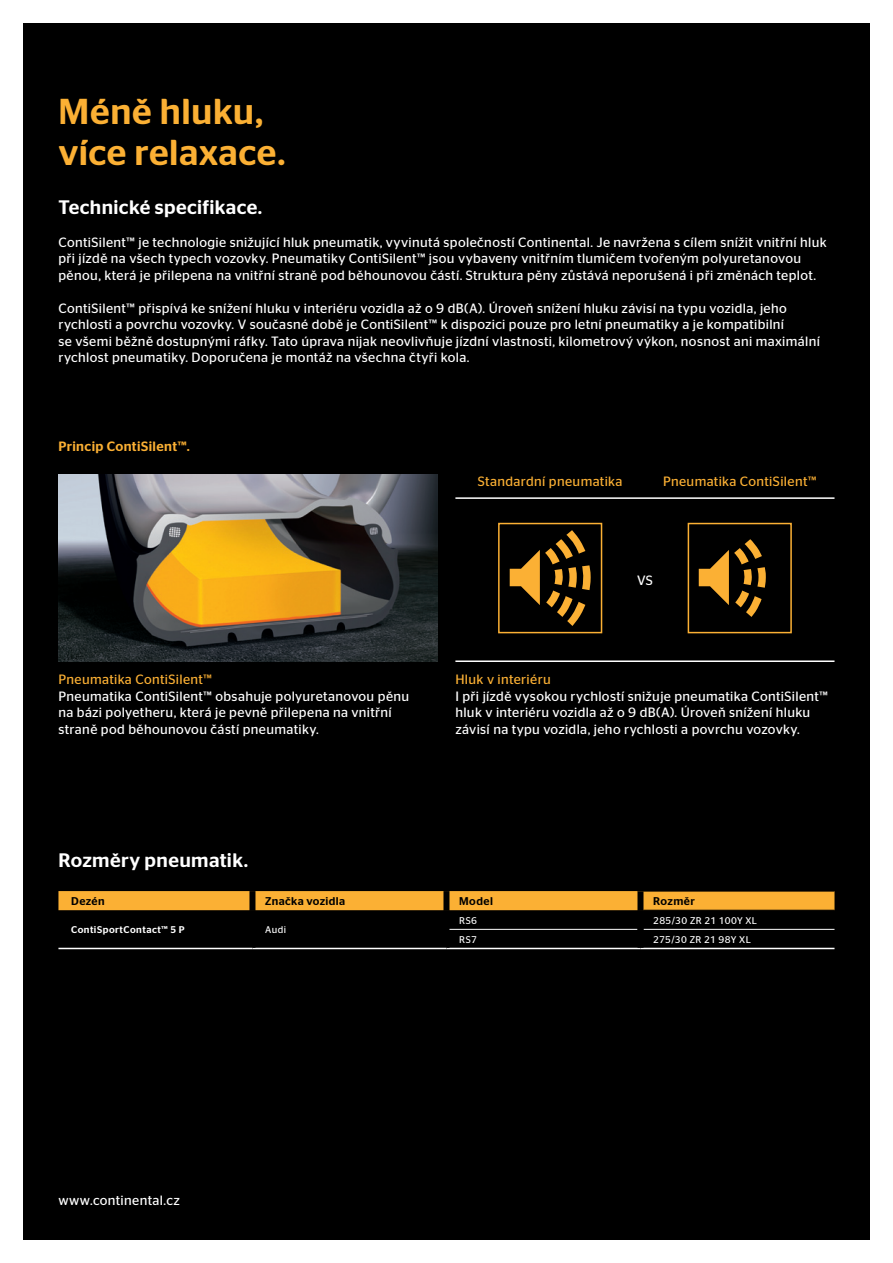
<style>
.page{position:relative;width:893px;height:1263px;background:#fff}
.page>*{position:absolute;margin:0;border:0;box-sizing:border-box;transform-origin:0 0}
.t1{font:500 36px/41.2px "Continental Stag Sans";letter-spacing:.015em;color:#fbb034}
.t2{font:500 19.5px "Continental Stag Sans";letter-spacing:.02em;color:#fff}
.t3{font:13.5px/16.5px "Continental Stag Sans";letter-spacing:.025em;color:#fff}
.t4{font:13.5px "Continental Stag Sans";letter-spacing:.025em;color:#fbb034}
.t5{font:500 13.5px "Continental Stag Sans";letter-spacing:.03em;color:#fbb034}
.t6{font:500 11.25px "Continental Stag Sans";letter-spacing:.035em;color:#000}
.t7{font:9.75px "Continental Stag Sans";letter-spacing:.04em;color:#fff}
.t8{font:500 9.75px "Continental Stag Sans";letter-spacing:.05em;color:#fff}
</style>
<div class="page">
<div style="left:23px;top:23px;width:847px;height:1216px;background:#000"></div>
<img style="left:59px;top:475px;width:379px;height:187px">
<svg style="left:510px;top:530px;width:81px;height:96px"></svg>
<div style="left:498px;top:523px;width:104px;height:110px;border:2px solid #fbb034"></div>
<svg style="left:699px;top:539px;width:67px;height:78px"></svg>
<div style="left:688px;top:523px;width:104px;height:110px;border:2px solid #fbb034"></div>
<hr style="left:455px;top:497px;width:379px;height:2px;background:#fff">
<hr style="left:455px;top:660px;width:379px;height:2px;background:#fff">
<div style="left:58px;top:891px;width:776px;height:19px;background:#fbb034"></div>
<div style="left:249px;top:891px;width:6px;height:19px;background:#000"></div>
<div style="left:443px;top:891px;width:6px;height:19px;background:#000"></div>
<hr style="left:446px;top:948px;width:194px;height:1px;background:#fff">
<hr style="left:640px;top:948px;width:194px;height:1px;background:#fff">
<hr style="left:637px;top:891px;width:197px;height:1px;background:#000">
<hr style="left:252px;top:948px;width:194px;height:1px;background:#fff">
<hr style="left:58px;top:948px;width:194px;height:1px;background:#fff">
<hr style="left:449px;top:929px;width:188px;height:1px;background:#fff">
<hr style="left:643px;top:929px;width:191px;height:1px;background:#fff">
<div style="left:637px;top:891px;width:6px;height:19px;background:#000"></div>
<h1 class="t1" style="left:58px;top:91px;width:228px">Méně hluku, více relaxace.</h1>
<h2 class="t2" style="left:58px;top:196px;width:205px">Technické specifikace.</h2>
<p class="t3" style="left:58px;top:234px;width:770px">ContiSilent™ je technologie snižující hluk pneumatik, vyvinutá společností Continental. Je navržena s cílem snížit vnitřní hluk při jízdě na všech typech vozovky. Pneumatiky ContiSilent™ jsou vybaveny vnitřním tlumičem tvořeným polyuretanovou pěnou, která je přilepena na vnitřní straně pod běhounovou částí. Struktura pěny zůstává neporušená i při změnách teplot.</p>
<p class="t3" style="left:58px;top:300px;width:763px">ContiSilent™ přispívá ke snížení hluku v interiéru vozidla až o 9 dB(A). Úroveň snížení hluku závisí na typu vozidla, jeho rychlosti a povrchu vozovky. V současné době je ContiSilent™ k dispozici pouze pro letní pneumatiky a je kompatibilní<br>se všemi běžně dostupnými ráfky. Tato úprava nijak neovlivňuje jízdní vlastnosti, kilometrový výkon, nosnost ani maximální rychlost pneumatiky. Doporučena je montáž na všechna čtyři kola.</p>
<p class="t5" style="left:58px;top:439px;width:133px">Princip ContiSilent™.</p>
<p class="t4" style="left:59px;top:672px;width:155px">Pneumatika ContiSilent™</p>
<p class="t3" style="left:59px;top:688px;width:352px">Pneumatika ContiSilent™ obsahuje polyuretanovou pěnu na bázi polyetheru, která je pevně přilepena na vnitřní straně pod běhounovou částí pneumatiky.</p>
<p class="t4" style="left:478px;top:473px;width:146px">Standardní pneumatika</p>
<p class="t4" style="left:663px;top:473px;width:155px">Pneumatika ContiSilent™</p>
<p class="t3" style="left:637px;top:572px;width:17px">VS</p>
<p class="t4" style="left:455px;top:672px;width:97px">Hluk v interiéru</p>
<p class="t3" style="left:455px;top:688px;width:374px">I při jízdě vysokou rychlostí snižuje pneumatika ContiSilent™ hluk v interiéru vozidla až o 9 dB(A). Úroveň snížení hluku závisí na typu vozidla, jeho rychlosti a povrchu vozovky.</p>
<h2 class="t2" style="left:59px;top:849px;width:191px">Rozměry pneumatik.</h2>
<p class="t6" style="left:71px;top:895px;width:35px">Dezén</p>
<p class="t6" style="left:265px;top:895px;width:82px">Značka vozidla</p>
<p class="t6" style="left:459px;top:895px;width:35px">Model</p>
<p class="t6" style="left:653px;top:895px;width:43px">Rozměr</p>
<p class="t8" style="left:71px;top:924px;width:115px">ContiSportContact™ 5 P</p>
<p class="t7" style="left:265px;top:924px;width:23px">Audi</p>
<p class="t7" style="left:459px;top:914px;width:19px">RS6</p>
<p class="t7" style="left:653px;top:915px;width:105px">285/30 ZR 21 100Y XL</p>
<p class="t7" style="left:459px;top:934px;width:19px">RS7</p>
<p class="t7" style="left:653px;top:934px;width:99px">275/30 ZR 21 98Y XL</p>
<p class="t3" style="left:58px;top:1191px;width:123px">www.continental.cz</p>
</div>
